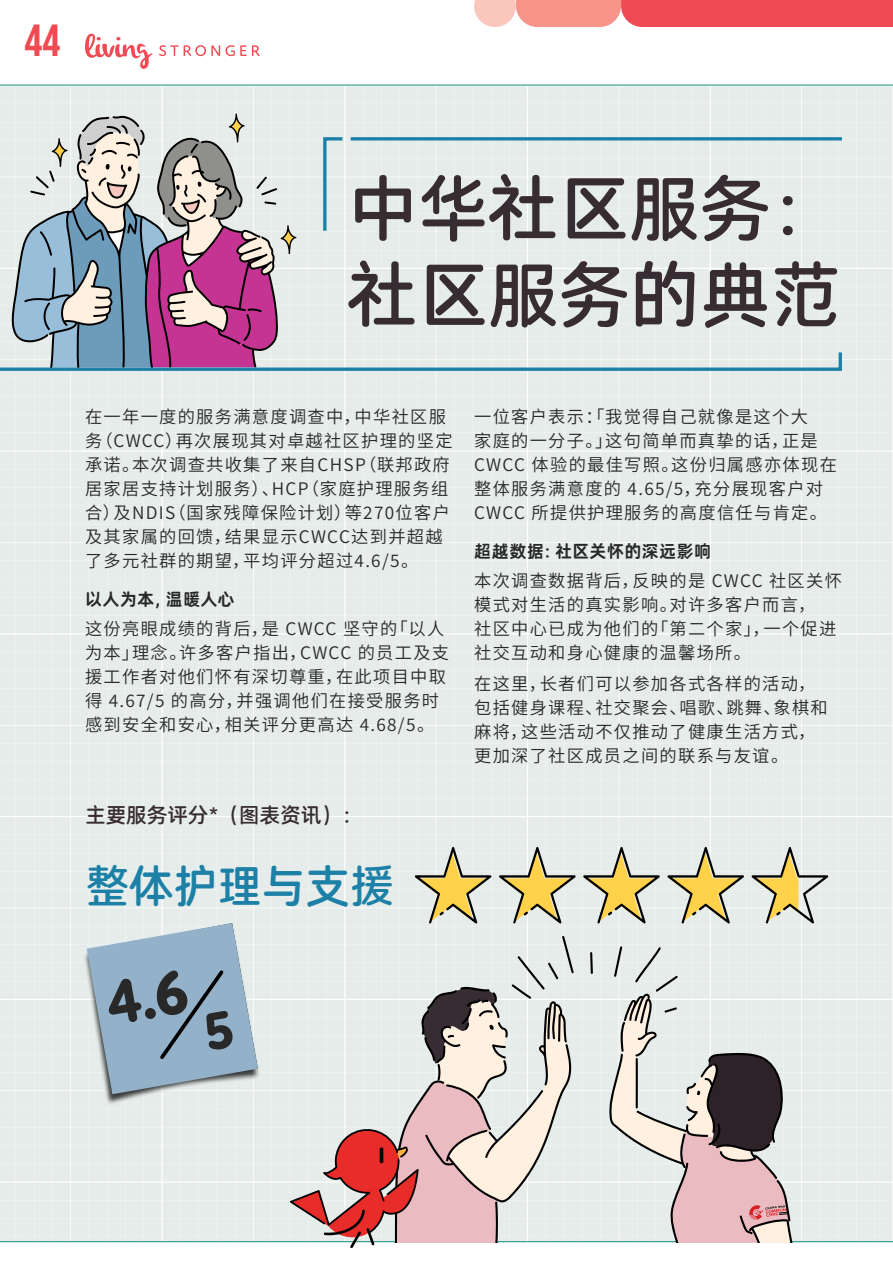
<style>
.page{position:relative;width:893px;height:1263px;background:#fff}
.page>*{position:absolute;margin:0;border:0;box-sizing:border-box;transform-origin:0 0}
.t1{font:72px/86.4px "Hello Font ID Dian Yuan 65";letter-spacing:-.02em;color:#372c31}
.t2{font:45px "Hello Font ID Dian Yuan 65";letter-spacing:-.02em;color:#1d80a6}
.t3{font:45px "Bebas Neue";color:#f04b54}
.t4{font:21px "Hello Font ID Dian Yuan 65";letter-spacing:-.02em;color:#372c31}
.t5{font:17.25px/24px "Source Han Sans CN";letter-spacing:.075em;color:#292829}
.t6{font:17.25px "Hello Font ID Dian Yuan 75";letter-spacing:.01em;color:#292829}
</style>
<div class="page">
<div style="left:0;top:85px;width:893px;height:1157px;background:#e5ece9"></div>
<svg style="left:415px;top:847px;width:76px;height:76px"></svg>
<svg style="left:499px;top:847px;width:77px;height:76px"></svg>
<svg style="left:583px;top:847px;width:77px;height:76px"></svg>
<svg style="left:667px;top:847px;width:77px;height:76px"></svg>
<svg style="left:751px;top:847px;width:77px;height:76px"></svg>
<div style="left:84px;top:925px;width:176px;height:179px;background:#000;opacity:.75"></div>
<svg style="left:0;top:114px;width:844px;height:259px"></svg>
<svg style="left:393px;top:936px;width:422px;height:306px;fill:#e5ece9"></svg>
<svg style="left:290px;top:987px;width:282px;height:261px"></svg>
<svg style="left:159px;top:45px;width:101px;height:11px"></svg>
<svg style="left:85px;top:34px;width:68px;height:35px"></svg>
<svg style="left:474px;top:0;width:419px;height:27px"></svg>
<svg style="left:87px;top:923px;width:171px;height:171px"></svg>
<h2 class="t3" style="left:25px;top:15px;width:38px">44</h2>
<h1 class="t1" style="left:347px;top:164px;width:496px">中华社区服务：社区服务的典范</h1>
<p class="t5" style="left:85px;top:405px;width:369px">在一年一度的服务满意度调查中，中华社区服务（CWCC）再次展现其对卓越社区护理的坚定承诺。本次调查共收集了来自CHSP（联邦政府居家居支持计划服务）、HCP（家庭护理服务组合）及NDIS（国家残障保险计划）等270位客户及其家属的回馈，结果显示CWCC达到并超越了多元社群的期望，平均评分超过4.6/5。</p>
<p class="t6" style="left:85px;top:588px;width:151px">以人为本，温暖人心</p>
<p class="t5" style="left:85px;top:617px;width:366px">这份亮眼成绩的背后，是 CWCC 坚守的「以人为本」理念。许多客户指出，CWCC 的员工及支援工作者对他们怀有深切尊重，在此项目中取得 4.67/5 的高分，并强调他们在接受服务时感到安全和安心，相关评分更高达 4.68/5。</p>
<p class="t4" style="left:85px;top:802px;width:279px">主要服务评分*（图表资讯）：</p>
<h2 class="t2" style="left:85px;top:857px;width:311px">整体护理与支援</h2>
<p class="t5" style="left:474px;top:405px;width:364px">一位客户表示：「我觉得自己就像是这个大<br>家庭的一分子。」这句简单而真挚的话，正是<br>CWCC 体验的最佳写照。这份归属感亦体现在整体服务满意度的 4.65/5，充分展现客户对<br>CWCC 所提供护理服务的高度信任与肯定。</p>
<p class="t6" style="left:474px;top:540px;width:239px">超越数据：社区关怀的深远影响</p>
<p class="t5" style="left:474px;top:569px;width:369px">本次调查数据背后，反映的是 CWCC 社区关怀模式对生活的真实影响。对许多客户而言，<br>社区中心已成为他们的「第二个家」，一个促进社交互动和身心健康的温馨场所。</p>
<p class="t5" style="left:474px;top:672px;width:355px">在这里，长者们可以参加各式各样的活动，包括健身课程、社交聚会、唱歌、跳舞、象棋和麻将，这些活动不仅推动了健康生活方式，更加深了社区成员之间的联系与友谊。</p>
</div>
